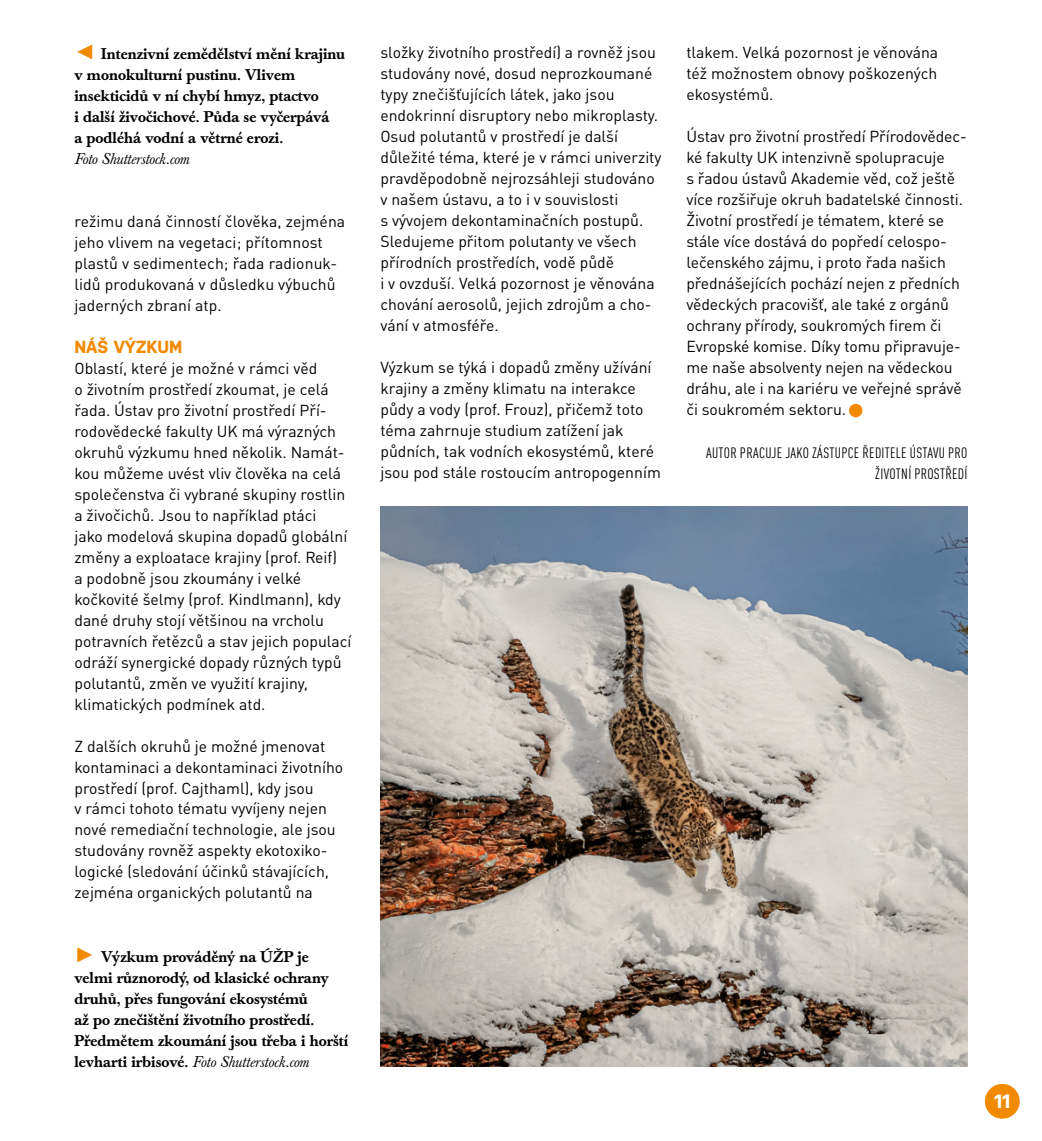
<style>
.page{position:relative;width:1042px;height:1141px;background:#fff}
.page>*{position:absolute;margin:0;border:0;box-sizing:border-box;transform-origin:0 0}
.t1{font:54.25px "Arial";color:#f18a00}
.t2{font:700 19.25px "Nudista";color:#fff}
.t3{font:700 17.5px "Nudista";color:#f18a00}
.t4{font:15.75px/21px "DIN Pro";color:#000}
.t5{font:500 15.4px/21px "Baskerville Book Pro";color:#000}
.t6{font:italic 15.4px "Baskerville Book Pro";letter-spacing:-.005em;color:#000}
.t7{font:condensed 14.88px/21px "DIN Pro";letter-spacing:.02em;color:#000;text-align:right}
.s1{font-family:"Arial";font-weight:400;font-size:21px;color:#f18a00}
.s2{font-weight:400;font-style:italic}
</style>
<div class="page">
<img style="left:380px;top:506px;width:587px;height:561px">
<div style="left:985px;top:1084px;width:34px;height:35px;background:#f18a00;border-radius:50%"></div>
<p class="t5" style="left:74px;top:43px;width:272px"><span class="s1">◄</span> Intenzivní zemědělství mění krajinu v monokulturní pustinu. Vlivem insekticidů v ní chybí hmyz, ptactvo<br>i další živočichové. Půda se vyčerpává<br>a podléhá vodní a větrné erozi.</p>
<p class="t6" style="left:74px;top:148px;width:116px">Foto Shutterstock.com</p>
<p class="t4" style="left:74px;top:209px;width:272px">režimu daná činností člověka, zejména jeho vlivem na vegetaci; přítomnost plastů v sedimentech; řada radionuk&shy;lidů produkovaná v důsledku výbuchů jaderných zbraní atp.</p>
<p class="t3" style="left:74px;top:334px;width:109px">NÁŠ VÝZKUM</p>
<p class="t4" style="left:74px;top:356px;width:278px">Oblastí, které je možné v rámci věd<br>o životním prostředí zkoumat, je celá řada. Ústav pro životní prostředí Pří&shy;rodovědecké fakulty UK má výrazných okruhů výzkumu hned několik. Namát&shy;kou můžeme uvést vliv člověka na celá společenstva či vybrané skupiny rostlin a živočichů. Jsou to například ptáci<br>jako modelová skupina dopadů globální změny a exploatace krajiny (prof. Reif)<br>a podobně jsou zkoumány i velké kočkovité šelmy (prof. Kindlmann), kdy dané druhy stojí většinou na vrcholu potravních řetězců a stav jejich populací odráží synergické dopady různých typů polutantů, změn ve využití krajiny, klimatických podmínek atd.</p>
<p class="t4" style="left:74px;top:734px;width:270px">Z dalších okruhů je možné jmenovat kontaminaci a dekontaminaci životního prostředí (prof. Cajthaml), kdy jsou<br>v rámci tohoto tématu vyvíjeny nejen nové remediační technologie, ale jsou studovány rovněž aspekty ekotoxiko&shy;logické (sledování účinků stávajících, zejména organických polutantů na</p>
<p class="t5" style="left:74px;top:946px;width:275px"><span class="s1">►</span> Výzkum prováděný na ÚŽP je velmi různorodý, od klasické ochrany druhů, přes fungování ekosystémů<br>až po znečištění životního prostředí.<br>Předmětem zkoumání jsou třeba i horští levharti irbisové. <span class="s2">Foto Shutterstock.com</span></p>
<p class="t4" style="left:380px;top:41px;width:283px">složky životního prostředí) a rovněž jsou studovány nové, dosud neprozkoumané typy znečišťujících látek, jako jsou endokrinní disruptory nebo mikroplasty.<br>Osud polutantů v prostředí je další důležité téma, které je v rámci univerzity pravděpodobně nejrozsáhleji studováno v našem ústavu, a to i v souvislosti<br>s vývojem dekontaminačních postupů.<br>Sledujeme přitom polutanty ve všech přírodních prostředích, vodě půdě<br>i v ovzduší. Velká pozornost je věnována chování aerosolů, jejich zdrojům a cho&shy;vání v atmosféře.</p>
<p class="t4" style="left:380px;top:356px;width:282px">Výzkum se týká i dopadů změny užívání krajiny a změny klimatu na interakce půdy a vody (prof. Frouz), přičemž toto téma zahrnuje studium zatížení jak půdních, tak vodních ekosystémů, které jsou pod stále rostoucím antropogenním</p>
<p class="t4" style="left:686px;top:41px;width:253px;text-align:justify">tlakem. Velká pozornost je věnována též možnostem obnovy poškozených ekosystémů.</p>
<p class="t4" style="left:686px;top:125px;width:282px">Ústav pro životní prostředí Přírodovědec&shy;ké fakulty UK intenzivně spolupracuje<br>s řadou ústavů Akademie věd, což ještě více rozšiřuje okruh badatelské činnosti.<br>Životní prostředí je tématem, které se stále více dostává do popředí celospo&shy;lečenského zájmu, i proto řada našich přednášejících pochází nejen z předních vědeckých pracovišť, ale také z orgánů ochrany přírody, soukromých firem či Evropské komise. Díky tomu připravuje&shy;me naše absolventy nejen na vědeckou dráhu, ale i na kariéru ve veřejné správě či soukromém sektoru.</p>
<h1 class="t1" style="left:846px;top:375px;width:20px">•</h1>
<p class="t7" style="left:706px;top:441px;width:263px">AUTOR PRACUJE JAKO ZÁSTUPCE ŘEDITELE ÚSTAVU PRO<br>ŽIVOTNÍ PROSTŘEDÍ</p>
<p class="t2" style="left:994px;top:1088px;width:18px">11</p>
</div>
